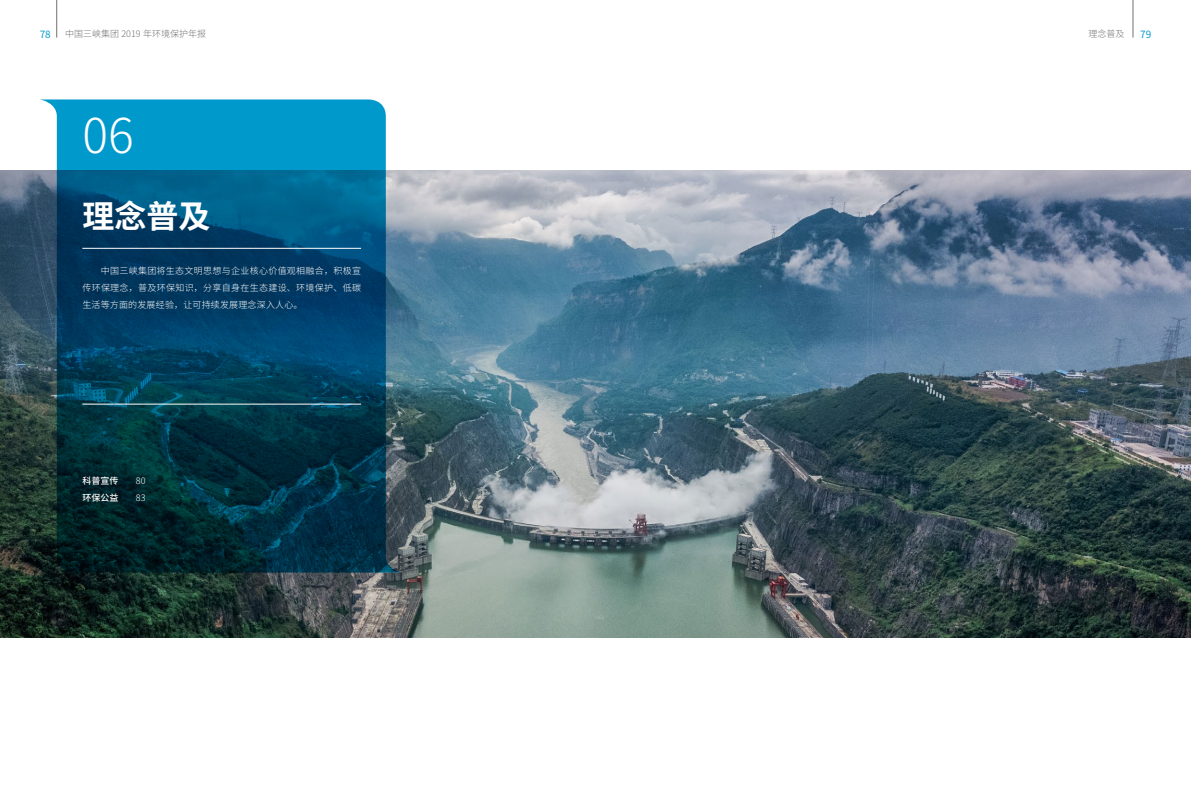
<style>
.page{position:relative;width:1191px;height:808px;background:#fff}
.page>*{position:absolute;margin:0;border:0;box-sizing:border-box;transform-origin:0 0}
.t1{font:300 48px "Noto Sans Hans";color:#fff}
.t2{font:700 32px "Noto Sans Hans";color:#fff}
.t3{font:10px "Noto Sans Hans";color:#09c}
.t4{font:300 9px/17px "Noto Sans Hans";letter-spacing:.02em;color:#fff}
.t5{font:300 9px "Noto Sans Hans";color:#727171}
.t6{font:500 9px/17px "Noto Sans Hans";color:#fff}
</style>
<div class="page">
<hr style="left:57px;top:0;width:1px;height:38px;background:#727171">
<hr style="left:1132px;top:0;width:1px;height:38px;background:#727171">
<img style="left:0;top:171px;width:1191px;height:466px">
<svg style="left:40px;top:99px;width:362px;height:473px;background:#094e6b"></svg>
<hr style="left:82px;top:404px;width:279px;height:1px;background:#fff">
<hr style="left:82px;top:248px;width:279px;height:1px;background:#fff">
<p class="t3" style="left:40px;top:28px;width:13px">78</p>
<p class="t5" style="left:65px;top:28px;width:142px">中国三峡集团 2019 年环境保护年报</p>
<p class="t5" style="left:1088px;top:28px;width:37px">理念普及</p>
<p class="t3" style="left:1140px;top:28px;width:13px">79</p>
<h1 class="t1" style="left:82px;top:108px;width:53px">06</h1>
<h2 class="t2" style="left:82px;top:198px;width:129px">理念普及</h2>
<p class="t4" style="left:82px;top:263px;width:280px;text-align:justify;text-indent:18px">中国三峡集团将生态文明思想与企业核心价值观相融合，积极宣传环保理念，普及环保知识，分享自身在生态建设、环境保护、低碳生活等方面的发展经验，让可持续发展理念深入人心。</p>
<p class="t6" style="left:82px;top:472px;width:37px">科普宣传环保公益</p>
<p class="t4" style="left:136px;top:472px;width:11px">80<br>83</p>
</div>
